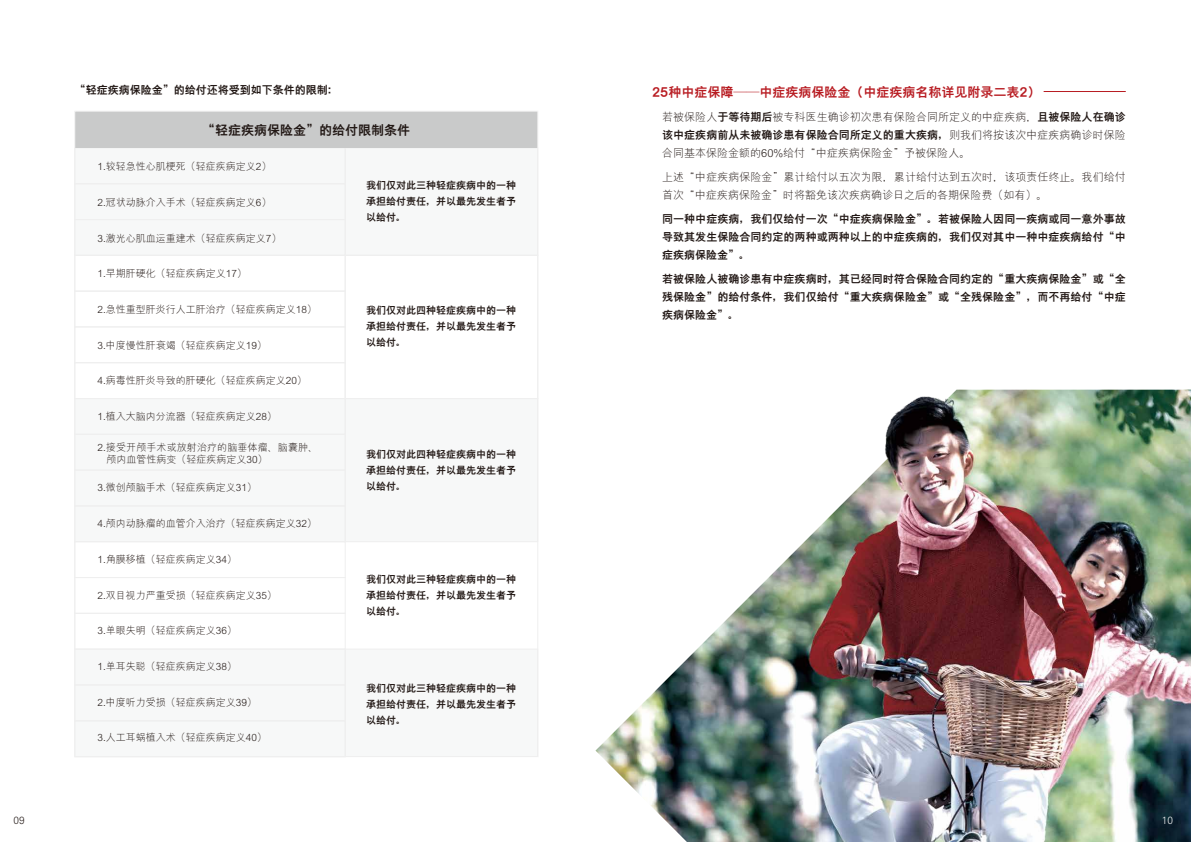
<style>
.page{position:relative;width:1191px;height:842px;background:#fff}
.page>*{position:absolute;margin:0;border:0;box-sizing:border-box;transform-origin:0 0}
.t1{font:800 13px "M Hei PR Cfor HSBC";color:#b81c22}
.t2{font:800 13px "M Hei PR Cfor HSBC";color:#221815}
.t3{font:800 11px/18px "M Hei PR Cfor HSBC";letter-spacing:.005em;color:#221815;text-align:justify}
.t4{font:300 11px/18px "M Hei PR Cfor HSBC";letter-spacing:.005em;color:#221815;text-align:justify}
.t5{font:300 10px/12px "M Hei PR Cfor HSBC";color:#221815}
.t6{font:800 10px/16px "M Hei PR Cfor HSBC";color:#221815;text-align:justify}
.t7{font:300 10px "Univers Nextfor HSBC";color:#221815}
.t8{font:300 10px "Univers Nextfor HSBC";color:#fff}
.s1{font-weight:800}
</style>
<div class="page">
<div style="left:75px;top:148px;width:463px;height:107px;background:#f7f8f8"></div>
<div style="left:75px;top:398px;width:463px;height:144px;background:#f7f8f8"></div>
<div style="left:75px;top:649px;width:463px;height:108px;background:#f7f8f8"></div>
<div style="left:74px;top:255px;width:271px;height:36px;border:1px solid #efefef"></div>
<div style="left:345px;top:255px;width:193px;height:144px;border:1px solid #efefef"></div>
<div style="left:74px;top:291px;width:271px;height:36px;border:1px solid #efefef"></div>
<div style="left:74px;top:326px;width:271px;height:37px;border:1px solid #efefef"></div>
<div style="left:74px;top:362px;width:271px;height:37px;border:1px solid #efefef"></div>
<div style="left:74px;top:577px;width:271px;height:37px;border:1px solid #efefef"></div>
<div style="left:74px;top:613px;width:271px;height:36px;border:1px solid #efefef"></div>
<div style="left:75px;top:111px;width:463px;height:37px;background:#c9caca"></div>
<hr style="left:1043px;top:91px;width:82px;height:1px;background:#b81c22">
<img style="left:595px;top:390px;width:596px;height:452px">
<img style="left:595px;top:389px;width:362px;height:361px">
<p class="t3" style="left:75px;top:81px;width:265px">“轻症疾病保险金”的给付还将受到如下条件的限制：</p>
<h1 class="t1" style="left:652px;top:85px;width:390px">25种中症保障——中症疾病保险金（中症疾病名称详见附录二表2）</h1>
<p class="t4" style="left:662px;top:107px;width:465px">若被保险人<span class="s1">于等待期后</span>被专科医生确诊初次患有保险合同所定义的中症疾病，<span class="s1">且被保险人在确诊该中症疾病前从未被确诊患有保险合同所定义的重大疾病，</span>则我们将按该次中症疾病确诊时保险合同基本保险金额的60%给付“中症疾病保险金”予被保险人。</p>
<p class="t4" style="left:662px;top:167px;width:465px">上述“中症疾病保险金”累计给付以五次为限，累计给付达到五次时，该项责任终止。我们给付首次“中症疾病保险金”时将豁免该次疾病确诊日之后的各期保险费（如有）。</p>
<p class="t3" style="left:662px;top:209px;width:465px">同一种中症疾病，我们仅给付一次“中症疾病保险金”。若被保险人因同一疾病或同一意外事故导致其发生保险合同约定的两种或两种以上的中症疾病的，我们仅对其中一种中症疾病给付“中症疾病保险金”。</p>
<p class="t3" style="left:662px;top:269px;width:465px">若被保险人被确诊患有中症疾病时，其已经同时符合保险合同约定的“重大疾病保险金”或“全残保险金”的给付条件，我们仅给付“重大疾病保险金”或“全残保险金”，而不再给付“中症疾病保险金”。</p>
<h1 class="t2" style="left:202px;top:123px;width:209px">“轻症疾病保险金”的给付限制条件</h1>
<p class="t5" style="left:97px;top:160px;width:175px">1.较轻急性心肌梗死（轻症疾病定义2）</p>
<p class="t5" style="left:97px;top:196px;width:175px">2.冠状动脉介入手术（轻症疾病定义6）</p>
<p class="t5" style="left:97px;top:232px;width:185px">3.激光心肌血运重建术（轻症疾病定义7）</p>
<p class="t5" style="left:97px;top:267px;width:151px">1.早期肝硬化（轻症疾病定义17）</p>
<p class="t5" style="left:97px;top:303px;width:221px">2.急性重型肝炎行人工肝治疗（轻症疾病定义18）</p>
<p class="t5" style="left:97px;top:339px;width:171px">3.中度慢性肝衰竭（轻症疾病定义19）</p>
<p class="t5" style="left:97px;top:374px;width:211px">4.病毒性肝炎导致的肝硬化（轻症疾病定义20）</p>
<p class="t5" style="left:97px;top:410px;width:181px">1.植入大脑内分流器（轻症疾病定义28）</p>
<p class="t5" style="left:106px;top:441px;width:213px;text-indent:-9px">2.接受开颅手术或放射治疗的脑垂体瘤、脑囊肿、颅内血管性病变（轻症疾病定义30）</p>
<p class="t5" style="left:97px;top:482px;width:161px">3.微创颅脑手术（轻症疾病定义31）</p>
<p class="t5" style="left:97px;top:517px;width:221px">4.颅内动脉瘤的血管介入治疗（轻症疾病定义32）</p>
<p class="t5" style="left:97px;top:553px;width:141px">1.角膜移植（轻症疾病定义34）</p>
<p class="t5" style="left:97px;top:589px;width:181px">2.双目视力严重受损（轻症疾病定义35）</p>
<p class="t5" style="left:97px;top:624px;width:141px">3.单眼失明（轻症疾病定义36）</p>
<p class="t5" style="left:97px;top:660px;width:141px">1.单耳失聪（轻症疾病定义38）</p>
<p class="t5" style="left:97px;top:696px;width:161px">2.中度听力受损（轻症疾病定义39）</p>
<p class="t5" style="left:97px;top:731px;width:171px">3.人工耳蜗植入术（轻症疾病定义40）</p>
<p class="t6" style="left:366px;top:177px;width:151px">我们仅对此三种轻症疾病中的一种承担给付责任，并以最先发生者予以给付。</p>
<p class="t6" style="left:366px;top:302px;width:151px">我们仅对此四种轻症疾病中的一种承担给付责任，并以最先发生者予以给付。</p>
<p class="t6" style="left:366px;top:446px;width:151px">我们仅对此四种轻症疾病中的一种承担给付责任，并以最先发生者予以给付。</p>
<p class="t6" style="left:366px;top:571px;width:151px">我们仅对此三种轻症疾病中的一种承担给付责任，并以最先发生者予以给付。</p>
<p class="t6" style="left:366px;top:680px;width:151px">我们仅对此三种轻症疾病中的一种承担给付责任，并以最先发生者予以给付。</p>
<p class="t7" style="left:13px;top:814px;width:13px">09</p>
<p class="t8" style="left:1161px;top:814px;width:13px">10</p>
</div>
